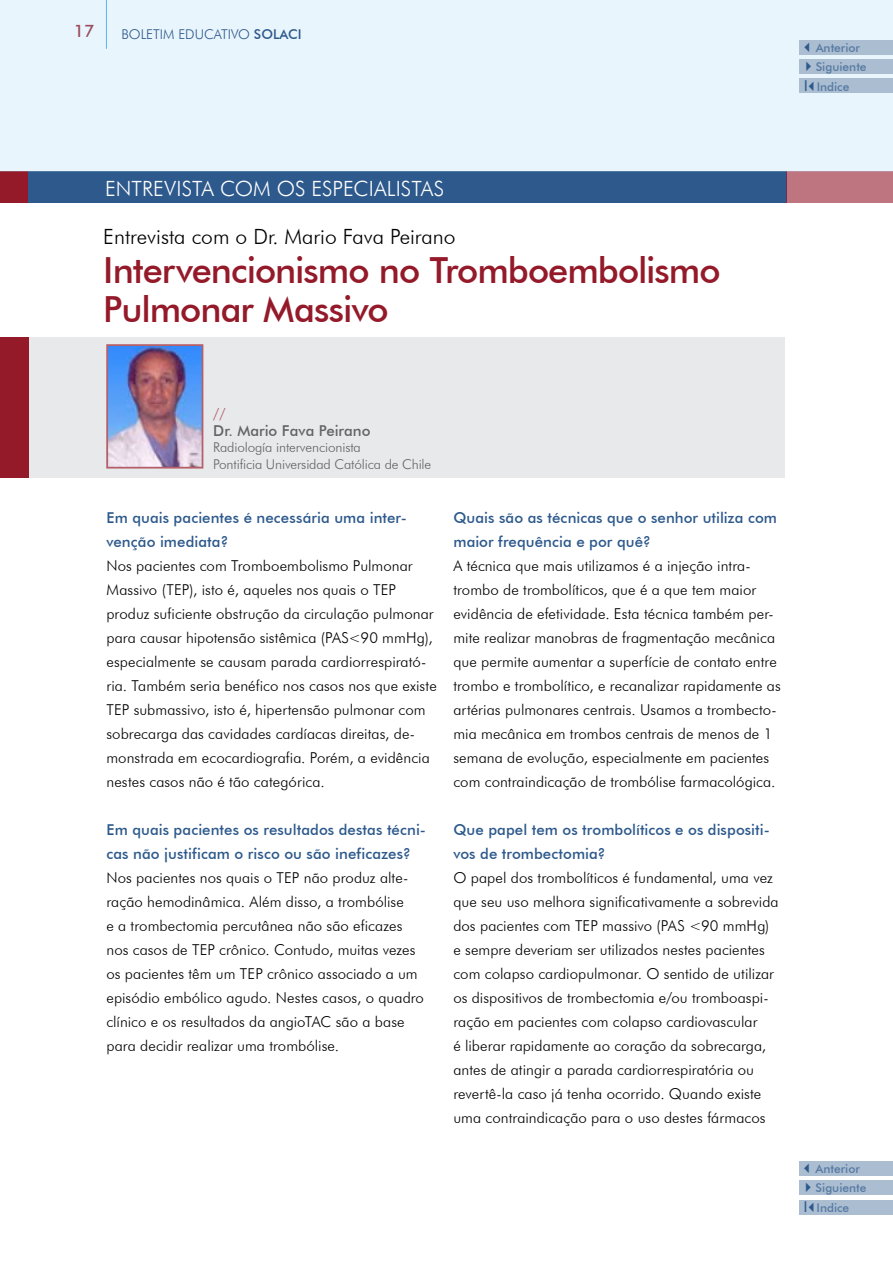
<style>
.page{position:relative;width:893px;height:1263px;background:#fff}
.page>*{position:absolute;margin:0;border:0;box-sizing:border-box;transform-origin:0 0}
.t1{font:500 36px/39px "Futura BT";letter-spacing:-.03em;color:#941a2a}
.t2{font:300 21px "Futura BT";color:#000}
.t3{font:300 21px "Futura BT";color:#fff}
.t4{font:500 17.25px "Futura BT";color:#941a2a}
.t5{font:300 15px/24px "Futura BT";letter-spacing:.005em;color:#000}
.t6{font:500 15px/24px "Futura BT";letter-spacing:.005em;color:#2d598c}
.t7{font:500 15px "Futura BT";color:#636467}
.t8{font:300 15px "Futura BT";color:#af535f}
.t9{font:300 13.5px/16.5px "Futura BT";letter-spacing:-.01em;color:#636467}
.t10{font:300 13.5px "Futura BT";color:#2d598c}
.t11{font:500 12px/20.2px "Futura BT";color:#577aa3}
.s1{font-weight:500}
.s2{color:#2d598c}
.s3{font-family:"Arial";font-weight:400;font-size:15px;color:#2d598c}
</style>
<div class="page">
<div style="left:28px;top:171px;width:759px;height:32px;background:#2d598c"></div>
<div style="left:0;top:171px;width:28px;height:32px;background:#941a2a"></div>
<div style="left:787px;top:171px;width:106px;height:32px;background:#be757f"></div>
<div style="left:0;top:0;width:893px;height:171px;background:#e9f5fc"></div>
<hr style="left:892px;top:0;width:1px;height:171px;background:#afdcf6">
<div style="left:799px;top:40px;width:94px;height:14px;background:#abbdd1"></div>
<div style="left:799px;top:59px;width:94px;height:14px;background:#abbdd1"></div>
<div style="left:799px;top:79px;width:94px;height:14px;background:#abbdd1"></div>
<div style="left:799px;top:1162px;width:94px;height:14px;background:#abbdd1"></div>
<div style="left:799px;top:1181px;width:94px;height:14px;background:#abbdd1"></div>
<div style="left:799px;top:1200px;width:94px;height:14px;background:#abbdd1"></div>
<div style="left:0;top:337px;width:785px;height:140px;background:#e8e9ea"></div>
<div style="left:0;top:337px;width:28px;height:140px;background:#941a2a"></div>
<img style="left:109px;top:347px;width:91px;height:119px">
<div style="left:106px;top:344px;width:97px;height:125px;border:2px solid #b45f6a"></div>
<p class="t4" style="left:74px;top:21px;width:22px">17</p>
<p class="t10" style="left:121px;top:26px;width:182px">BOLETIM EDUCATIVO <span class="s1">SOLACI</span></p>
<p class="t11" style="left:801px;top:37px;width:61px"><span class="s2">✓</span>Anterior</p>
<p class="t11" style="left:801px;top:56px;width:67px"><span class="s2">✔</span>Siguiente<br><span class="s3">I</span><span class="s2">✓</span>Indice</p>
<h2 class="t3" style="left:105px;top:176px;width:341px">ENTREVISTA COM OS ESPECIALISTAS</h2>
<h2 class="t2" style="left:103px;top:224px;width:354px">Entrevista com o Dr. Mario Fava Peirano</h2>
<h1 class="t1" style="left:103px;top:250px;width:619px">Intervencionismo no Tromboembolismo<br>Pulmonar Massivo</h1>
<p class="t8" style="left:213px;top:405px;width:14px">//</p>
<p class="t7" style="left:213px;top:421px;width:159px">Dr. Mario Fava Peirano</p>
<p class="t9" style="left:213px;top:439px;width:219px">Radiología intervencionista<br>Pontificia Universidad Católica de Chile</p>
<p class="t6" style="left:106px;top:505px;width:302px">Em quais pacientes é necessária uma inter&shy;venção imediata?</p>
<p class="t5" style="left:106px;top:553px;width:332px">Nos pacientes com Tromboembolismo Pulmonar Massivo (TEP), isto é, aqueles nos quais o TEP produz suficiente obstrução da circulação pulmonar para causar hipotensão sistêmica (PAS&lt;90 mmHg), especialmente se causam parada cardiorrespirató&shy;ria. Também seria benéfico nos casos nos que existe TEP submassivo, isto é, hipertensão pulmonar com sobrecarga das cavidades cardíacas direitas, de&shy;monstrada em ecocardiografia. Porém, a evidência nestes casos não é tão categórica.</p>
<p class="t6" style="left:106px;top:817px;width:321px">Em quais pacientes os resultados destas técni&shy;cas não justificam o risco ou são ineficazes?</p>
<p class="t5" style="left:106px;top:865px;width:319px">Nos pacientes nos quais o TEP não produz alte&shy;ração hemodinâmica. Além disso, a trombólise<br>e a trombectomia percutânea não são eficazes nos casos de TEP crônico. Contudo, muitas vezes os pacientes têm um TEP crônico associado a um episódio embólico agudo. Nestes casos, o quadro clínico e os resultados da angioTAC são a base para decidir realizar uma trombólise.</p>
<p class="t6" style="left:453px;top:505px;width:325px">Quais são as técnicas que o senhor utiliza com maior frequência e por quê?</p>
<p class="t5" style="left:453px;top:553px;width:329px">A técnica que mais utilizamos é a injeção intra&shy;trombo de trombolíticos, que é a que tem maior evidência de efetividade. Esta técnica também per&shy;mite realizar manobras de fragmentação mecânica que permite aumentar a superfície de contato entre trombo e trombolítico, e recanalizar rapidamente as artérias pulmonares centrais. Usamos a trombecto&shy;mia mecânica em trombos centrais de menos de 1 semana de evolução, especialmente em pacientes com contraindicação de trombólise farmacológica.</p>
<p class="t6" style="left:453px;top:817px;width:318px">Que papel tem os trombolíticos e os dispositi&shy;vos de trombectomia?</p>
<p class="t5" style="left:453px;top:865px;width:327px">O papel dos trombolíticos é fundamental, uma vez que seu uso melhora significativamente a sobrevida dos pacientes com TEP massivo (PAS &lt;90 mmHg) e sempre deveriam ser utilizados nestes pacientes com colapso cardiopulmonar. O sentido de utilizar os dispositivos de trombectomia e/ou tromboaspi&shy;ração em pacientes com colapso cardiovascular<br>é liberar rapidamente ao coração da sobrecarga, antes de atingir a parada cardiorrespiratória ou revertê-la caso já tenha ocorrido. Quando existe uma contraindicação para o uso destes fármacos</p>
<p class="t11" style="left:801px;top:1158px;width:61px"><span class="s2">✓</span>Anterior</p>
<p class="t11" style="left:801px;top:1178px;width:67px"><span class="s2">✔</span>Siguiente<br><span class="s3">I</span><span class="s2">✓</span>Indice</p>
</div>
